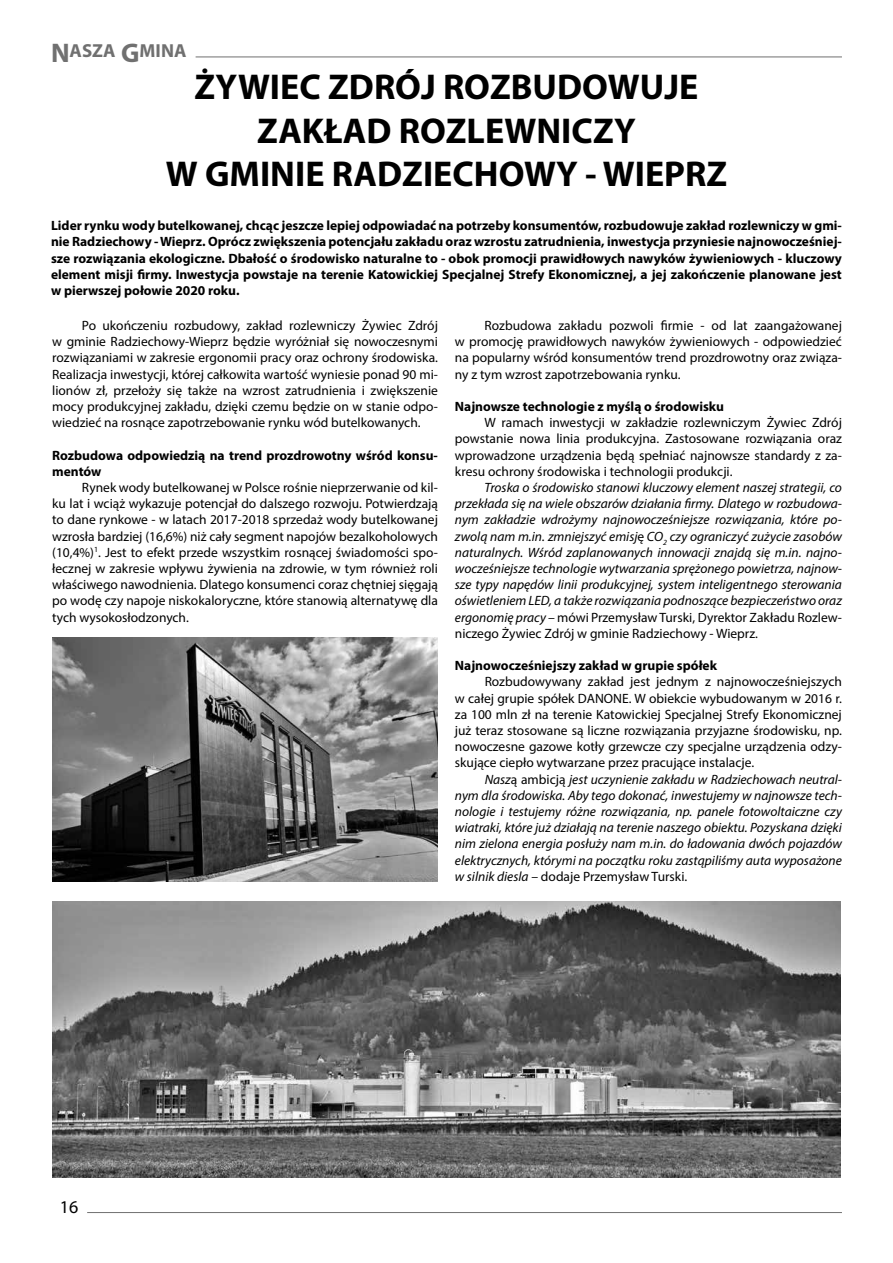
<style>
.page{position:relative;width:893px;height:1263px;background:#fff}
.page>*{position:absolute;margin:0;border:0;box-sizing:border-box;transform-origin:0 0}
.t1{font:700 36px/43.2px "Myriad Pro";color:#000;text-align:center}
.t2{font:700 18.9px "Myriad Pro";color:#707070}
.t3{font:18px "Myriad Pro";color:#000}
.t4{font:13.5px/16.2px "Myriad Pro";color:#000;text-align:justify}
.t5{font:italic 13.5px/16.2px "Myriad Pro";color:#000;text-align:justify}
.t6{font:700 13.5px/16.2px "Myriad Pro";color:#000}
.s1{font-size:27px}
.s2{font-style:normal}
</style>
<div class="page">
<hr style="left:196px;top:57px;width:646px;height:1px;background:#707070">
<hr style="left:87px;top:1212px;width:755px;height:1px;background:#707070">
<img style="left:52px;top:901px;width:789px;height:277px">
<img style="left:52px;top:638px;width:386px;height:244px">
<h2 class="t2" style="left:51px;top:39px;width:137px"><span class="s1">N</span>ASZA <span class="s1">G</span>MINA</h2>
<h1 class="t1" style="left:166px;top:64px;width:563px">ŻYWIEC ZDRÓJ ROZBUDOWUJE<br>ZAKŁAD ROZLEWNICZY<br>W GMINIE RADZIECHOWY - WIEPRZ</h1>
<p class="t6" style="left:51px;top:217px;width:792px;text-align:justify">Lider rynku wody butelkowanej, chcąc jeszcze lepiej odpowiadać na potrzeby konsumentów, rozbudowuje zakład rozlewniczy w gmi&shy;nie Radziechowy - Wieprz. Oprócz zwiększenia potencjału zakładu oraz wzrostu zatrudnienia, inwestycja przyniesie najnowocześniej&shy;sze rozwiązania ekologiczne. Dbałość o środowisko naturalne to - obok promocji prawidłowych nawyków żywieniowych - kluczowy element misji firmy. Inwestycja powstaje na terenie Katowickiej Specjalnej Strefy Ekonomicznej, a jej zakończenie planowane jest w pierwszej połowie 2020 roku.</p>
<p class="t4" style="left:455px;top:317px;width:389px;text-indent:30px">Rozbudowa zakładu pozwoli firmie - od lat zaangażowanej w promocję prawidłowych nawyków żywieniowych - odpowiedzieć na popularny wśród konsumentów trend prozdrowotny oraz związa&shy;ny z tym wzrost zapotrzebowania rynku.</p>
<p class="t6" style="left:455px;top:398px;width:271px">Najnowsze technologie z myślą o środowisku</p>
<p class="t4" style="left:455px;top:414px;width:389px;text-indent:30px">W ramach inwestycji w zakładzie rozlewniczym Żywiec Zdrój powstanie nowa linia produkcyjna. Zastosowane rozwiązania oraz wprowadzone urządzenia będą spełniać najnowsze standardy z za&shy;kresu ochrony środowiska i technologii produkcji.</p>
<p class="t5" style="left:455px;top:479px;width:389px;text-indent:30px">Troska o środowisko stanowi kluczowy element naszej strategii, co przekłada się na wiele obszarów działania firmy. Dlatego w rozbudowa&shy;nym zakładzie wdrożymy najnowocześniejsze rozwiązania, które po&shy;zwolą nam m.in. zmniejszyć emisj<span class="s2">ę</span> CO<sub>2</sub> czy ograniczyć zużycie zasobów naturalnych. Wśród zaplanowanych innowacji znajdą się m.in. najno&shy;wocześniejsze technologie wytwarzania sprężonego powietrza, najnow&shy;sze typy napędów linii produkcyjnej, system inteligentnego sterowania oświetleniem LED, a także rozwiązania podnoszące bezpieczeństwo oraz ergonomię pracy – <span class="s2">mówi Przemysław Turski, Dyrektor Zakładu Rozlew&shy;niczego Żywiec Zdrój w gminie Radziechowy - Wieprz.</span></p>
<p class="t6" style="left:455px;top:657px;width:264px">Najnowocześniejszy zakład w grupie spółek</p>
<p class="t4" style="left:455px;top:674px;width:389px;text-indent:30px">Rozbudowywany zakład jest jednym z najnowocześniejszych w całej grupie spółek DANONE. W obiekcie wybudowanym w 2016 r. za 100 mln zł na terenie Katowickiej Specjalnej Strefy Ekonomicznej już teraz stosowane są liczne rozwiązania przyjazne środowisku, np. nowoczesne gazowe kotły grzewcze czy specjalne urządzenia odzy&shy;skujące ciepło wytwarzane przez pracujące instalacje.</p>
<p class="t5" style="left:455px;top:771px;width:389px;text-indent:30px">Nasz<span class="s2">ą ambicją</span> jest uczynienie zakładu w Radziechowach neutral&shy;nym dla środowiska. Aby tego dokonać, inwestujemy w najnowsze tech&shy;nologie i testujemy różne rozwiązania, np. panele fotowoltaiczne czy wiatraki, które już działają na terenie naszego obiektu. Pozyskana dzięki nim zielona energia posłuży nam m.in. do ładowania dwóch pojazdów elektrycznych, którymi na początku roku zastąpiliśmy auta wyposażone w silnik diesla <span class="s2">– dodaje Przemysław Turski.</span></p>
<p class="t4" style="left:52px;top:317px;width:387px;text-indent:30px">Po ukończeniu rozbudowy, zakład rozlewniczy Żywiec Zdrój w gminie Radziechowy-Wieprz będzie wyróżniał się nowoczesnymi rozwiązaniami w zakresie ergonomii pracy oraz ochrony środowiska.<br>Realizacja inwestycji, której całkowita wartość wyniesie ponad 90 mi&shy;lionów zł, przełoży się także na wzrost zatrudnienia i zwiększenie mocy produkcyjnej zakładu, dzięki czemu będzie on w stanie odpo&shy;wiedzieć na rosnące zapotrzebowanie rynku wód butelkowanych.</p>
<p class="t6" style="left:52px;top:446px;width:387px">Rozbudowa odpowiedzią na trend prozdrowotny wśród konsu&shy;mentów</p>
<p class="t4" style="left:52px;top:479px;width:387px;text-indent:30px">Rynek wody butelkowanej w Polsce rośnie nieprzerwanie od kil&shy;ku lat i wciąż wykazuje potencjał do dalszego rozwoju. Potwierdzają to dane rynkowe - w latach 2017-2018 sprzedaż wody butelkowanej wzrosła bardziej (16,6%) niż cały segment napojów bezalkoholowych (10,4%)<sup>1</sup>. Jest to efekt przede wszystkim rosnącej świadomości spo&shy;łecznej w zakresie wpływu żywienia na zdrowie, w tym również roli właściwego nawodnienia. Dlatego konsumenci coraz chętniej sięgają po wodę czy napoje niskokaloryczne, które stanowią alternatywę dla tych wysokosłodzonych.</p>
<h3 class="t3" style="left:60px;top:1196px;width:20px">16</h3>
</div>
